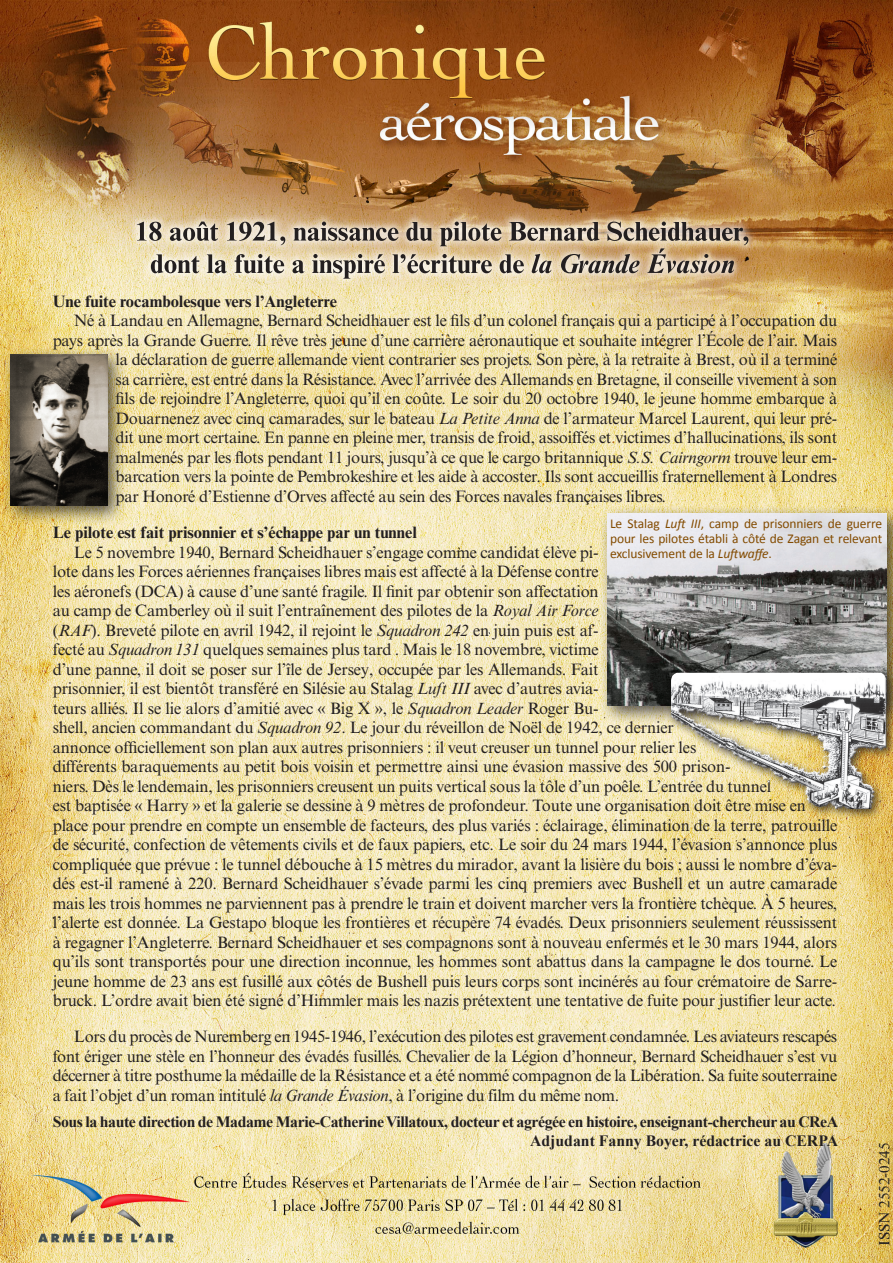
<style>
.page{position:relative;width:893px;height:1263px;background:#fff}
.page>*{position:absolute;margin:0;border:0;box-sizing:border-box;transform-origin:0 0}
.TEXTE_COURANT{font:16.5px/19.5px "Times New Roman MT Std";letter-spacing:-.01em;color:#231f20}
.INTERTITRES{font:700 16.5px "Times New Roman MT Std";color:#231f20}
.TEXTE_COURANT-2{font:700 15.75px "Times New Roman";letter-spacing:-.025em;color:#231f20}
.TEXTE_COURANT-3{font:700 15.75px "Times New Roman";color:#231f20}
.t1{font:15px "Times New Roman MT Std";color:#231f20}
.LÉGENDES{font:13.5px/15px "Calibri";letter-spacing:-.01em;color:#834b00;text-align:justify}
.s1{font-style:italic}
</style>
<div class="page">
<img style="left:0;top:0;width:893px;height:1263px">
<div style="left:2px;top:346px;width:125px;height:180px;background:#231f20;opacity:.75"></div>
<img style="left:10px;top:354px;width:97px;height:152px">
<div style="left:599px;top:505px;width:294px;height:221px;background:#231f20;opacity:.75"></div>
<img style="left:607px;top:513px;width:279px;height:193px">
<div style="left:666px;top:668px;width:227px;height:152px;background:#231f20;opacity:.75"></div>
<div style="left:670px;top:671px;width:216px;height:138px;background:#fff;opacity:.75"></div>
<div style="left:670px;top:675px;width:216px;height:134px;background:#231f20;opacity:.75"></div>
<div style="left:127px;top:212px;width:631px;height:76px;background:#fff;opacity:.75"></div>
<svg style="left:137px;top:222px;width:611px;height:57px"></svg>
<p class="INTERTITRES" style="left:53px;top:291px;width:286px">Une fuite rocambolesque vers l’Angleterre</p>
<p class="TEXTE_COURANT" style="left:74px;top:311px;width:765px">Né à Landau en Allemagne, Bernard Scheidhauer est le fils d’un colonel français qui a participé à l’occupation du</p>
<p class="TEXTE_COURANT" style="left:53px;top:331px;width:786px">pays après la Grande Guerre. Il rêve très jeune d’une carrière aéronautique et souhaite intégrer l’École de l’air. Mais</p>
<p class="TEXTE_COURANT" style="left:116px;top:350px;width:723px">la déclaration de guerre allemande vient contrarier ses projets. Son père, à la retraite à Brest, où il a terminé</p>
<p class="TEXTE_COURANT" style="left:116px;top:370px;width:723px">sa carrière, est entré dans la Résistance. Avec l’arrivée des Allemands en Bretagne, il conseille vivement à son</p>
<p class="TEXTE_COURANT" style="left:116px;top:389px;width:723px">fils de rejoindre l’Angleterre, quoi qu’il en coûte. Le soir du 20 octobre 1940, le jeune homme embarque à</p>
<p class="TEXTE_COURANT" style="left:116px;top:409px;width:723px">Douarnenez avec cinq camarades, sur le bateau <span class="s1">La Petite Anna</span> de l’armateur Marcel Laurent, qui leur pré-</p>
<p class="TEXTE_COURANT" style="left:116px;top:428px;width:723px">dit une mort certaine. En panne en pleine mer, transis de froid, assoiffés et victimes d’hallucinations, ils sont</p>
<p class="TEXTE_COURANT" style="left:116px;top:448px;width:723px">malmenés par les flots pendant 11 jours, jusqu’à ce que le cargo britannique <span class="s1">S.S. Cairngorm</span> trouve leur em-</p>
<p class="TEXTE_COURANT" style="left:116px;top:467px;width:723px">barcation vers la pointe de Pembrokeshire et les aide à accoster. Ils sont accueillis fraternellement à Londres</p>
<p class="TEXTE_COURANT" style="left:116px;top:487px;width:552px">par Honoré d’Estienne d’Orves affecté au sein des Forces navales françaises libres.</p>
<p class="INTERTITRES" style="left:53px;top:522px;width:366px">Le pilote est fait prisonnier et s’échappe par un tunnel</p>
<p class="TEXTE_COURANT" style="left:53px;top:542px;width:786px;text-indent:21px">Le 5 novembre 1940, Bernard Scheidhauer s’engage comme candidat élève pi-<br>lote dans les Forces aériennes françaises libres mais est affecté à la Défense contre<br>les aéronefs (DCA) à cause d’une santé fragile. Il finit par obtenir son affectation<br>au camp de Camberley où il suit l’entraînement des pilotes de la <span class="s1">Royal Air Force<br></span>(<span class="s1">RAF</span>). Breveté pilote en avril 1942, il rejoint le <span class="s1">Squadron 242</span> en juin puis est af-<br>fecté au <span class="s1">Squadron 131</span> quelques semaines plus tard . Mais le 18 novembre, victime<br>d’une panne, il doit se poser sur l’île de Jersey, occupée par les Allemands. Fait<br>prisonnier, il est bientôt transféré en Silésie au Stalag <span class="s1">Luft III</span> avec d’autres avia-<br>teurs alliés. Il se lie alors d’amitié avec « Big X », le <span class="s1">Squadron Leader</span> Roger Bu-<br>shell, ancien commandant du <span class="s1">Squadron 92</span>. Le jour du réveillon de Noël de 1942, ce dernier<br>annonce officiellement son plan aux autres prisonniers : il veut creuser un tunnel pour relier les<br>différents baraquements au petit bois voisin et permettre ainsi une évasion massive des 500 prison-<br>niers. Dès le lendemain, les prisonniers creusent un puits vertical sous la tôle d’un poêle. L’entrée du tunnel<br>est baptisée « Harry » et la galerie se dessine à 9 mètres de profondeur. Toute une organisation doit être mise en place pour prendre en compte un ensemble de facteurs, des plus variés : éclairage, élimination de la terre, patrouille de sécurité, confection de vêtements civils et de faux papiers, etc. Le soir du 24 mars 1944, l’évasion s’annonce plus compliquée que prévue : le tunnel débouche à 15 mètres du mirador, avant la lisière du bois ; aussi le nombre d’éva&shy;dés est-il ramené à 220. Bernard Scheidhauer s’évade parmi les cinq premiers avec Bushell et un autre camarade mais les trois hommes ne parviennent pas à prendre le train et doivent marcher vers la frontière tchèque. À 5 heures, l’alerte est donnée. La Gestapo bloque les frontières et récupère 74 évadés. Deux prisonniers seulement réussissent à regagner l’Angleterre. Bernard Scheidhauer et ses compagnons sont à nouveau enfermés et le 30 mars 1944, alors qu’ils sont transportés pour une direction inconnue, les hommes sont abattus dans la campagne le dos tourné. Le jeune homme de 23 ans est fusillé aux côtés de Bushell puis leurs corps sont incinérés au four crématoire de Sarre&shy;bruck. L’ordre avait bien été signé d’Himmler mais les nazis prétextent une tentative de fuite pour justifier leur acte.</p>
<p class="TEXTE_COURANT" style="left:53px;top:1027px;width:786px;text-align:justify;text-indent:21px">Lors du procès de Nuremberg en 1945-1946, l’exécution des pilotes est gravement condamnée. Les aviateurs rescapés font ériger une stèle en l’honneur des évadés fusillés. Chevalier de la Légion d’honneur, Bernard Scheidhauer s’est vu décerner à titre posthume la médaille de la Résistance et a été nommé compagnon de la Libération. Sa fuite souterraine a fait l’objet d’un roman intitulé <span class="s1">la Grande Évasion</span>, à l’origine du film du même nom.</p>
<p class="TEXTE_COURANT-2" style="left:53px;top:1111px;width:787px">Sous la haute direction de Madame Marie-Catherine Villatoux, docteur et agrégée en histoire, enseignant-chercheur au CReA</p>
<p class="TEXTE_COURANT-3" style="left:530px;top:1130px;width:309px">Adjudant Fanny Boyer, rédactrice au CERPA</p>
<p class="LÉGENDES" style="left:610px;top:516px;width:274px">Le Stalag <span class="s1">Luft III</span>, camp de prisonniers de guerre pour les pilotes établi à côté de Zagan et relevant exclusivement de la <span class="s1">Luftwaffe</span>.</p>
<p class="t1" style="left:876px;top:1246px;width:105px;rotate:-90deg">ISSN 2552-0245</p>
</div>
